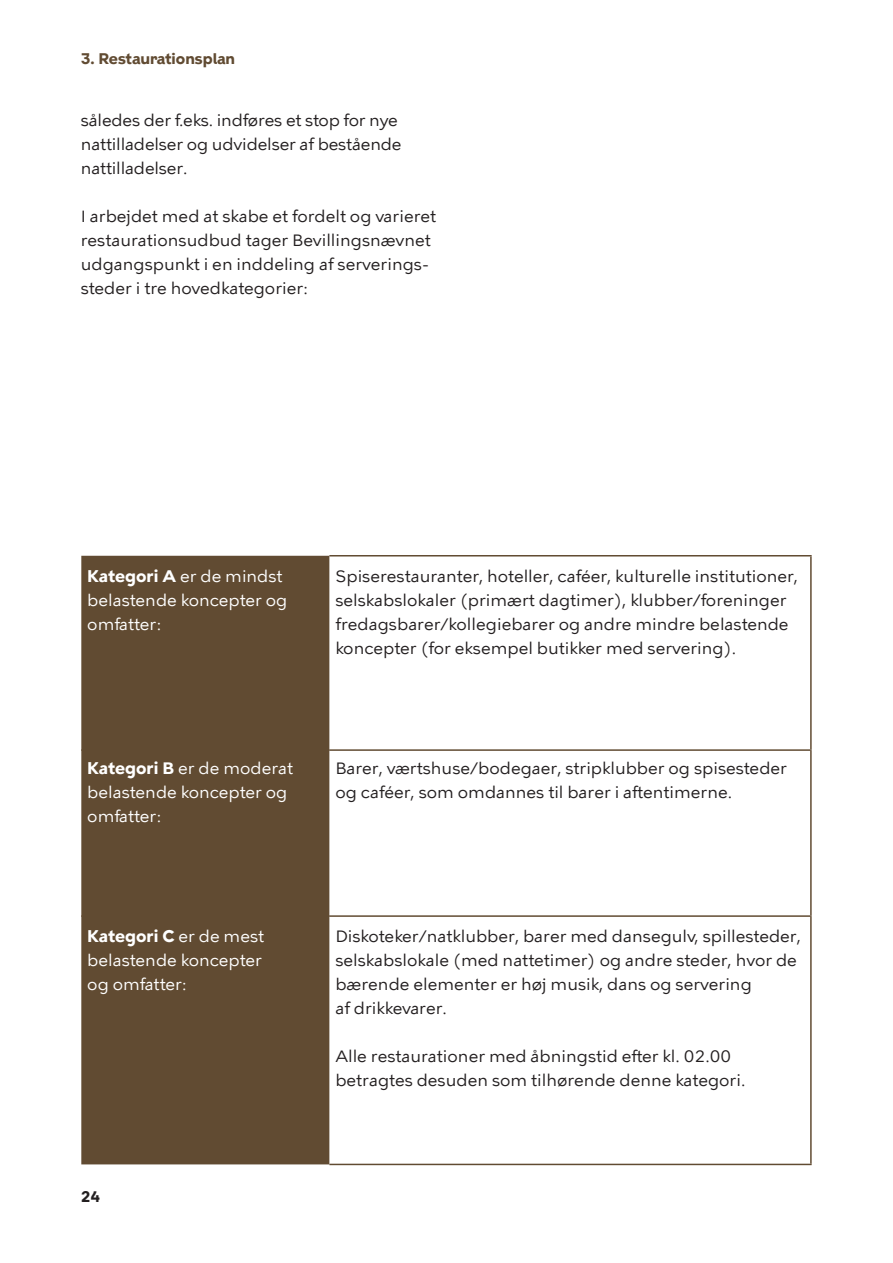
<style>
.page{position:relative;width:893px;height:1263px;background:#fff}
.page>*{position:absolute;margin:0;border:0;box-sizing:border-box;transform-origin:0 0}
.dash{font:16.5px/24px "KBH Tekst";color:#231f20}
.Punkt{font:16.5px/24px "KBH Tekst";color:#fff}
.t1{font:700 15px "KBH";color:#614b32}
.t2{font:700 15px "KBH";color:#231f20}
.s1{font-weight:700}
</style>
<div class="page">
<div style="left:81px;top:556px;width:248px;height:608px;background:#614b32"></div>
<hr style="left:329px;top:555px;width:483px;height:1px;background:#614b32">
<hr style="left:810px;top:556px;width:2px;height:193px;background:#614b32">
<hr style="left:81px;top:749px;width:248px;height:2px;background:#614b32">
<hr style="left:329px;top:749px;width:483px;height:2px;background:#614b32">
<hr style="left:810px;top:751px;width:2px;height:164px;background:#614b32">
<hr style="left:81px;top:915px;width:248px;height:2px;background:#614b32">
<hr style="left:329px;top:915px;width:483px;height:2px;background:#614b32">
<hr style="left:810px;top:917px;width:2px;height:247px;background:#614b32">
<hr style="left:329px;top:1164px;width:483px;height:1px;background:#614b32">
<p class="t1" style="left:81px;top:49px;width:156px">3. Restaurationsplan</p>
<p class="dash" style="left:81px;top:108px;width:322px">således der f.eks. indføres et stop for nye nattilladelser og udvidelser af bestående nattilladelser.</p>
<p class="dash" style="left:81px;top:204px;width:357px">I arbejdet med at skabe et fordelt og varieret restaurationsudbud tager Bevillingsnævnet udgangspunkt i en inddeling af serverings&shy;steder i tre hovedkategorier:</p>
<p class="Punkt" style="left:87px;top:564px;width:202px"><span class="s1">Kategori A</span> er de mindst belastende koncepter og omfatter:</p>
<p class="dash" style="left:335px;top:564px;width:464px">Spiserestauranter, hoteller, caféer, kulturelle institutioner, selskabslokaler (primært dagtimer), klubber/foreninger fredagsbarer/kollegiebarer og andre mindre belastende koncepter (for eksempel butikker med servering).</p>
<p class="Punkt" style="left:87px;top:756px;width:207px"><span class="s1">Kategori B</span> er de moderat belastende koncepter og omfatter:</p>
<p class="dash" style="left:335px;top:756px;width:453px">Barer, værtshuse/bodegaer, stripklubber og spisesteder og caféer, som omdannes til barer i aftentimerne.</p>
<p class="Punkt" style="left:87px;top:924px;width:178px"><span class="s1">Kategori C</span> er de mest belastende koncepter og omfatter:</p>
<p class="dash" style="left:335px;top:924px;width:467px">Diskoteker/natklubber, barer med dansegulv, spillesteder, selskabslokale (med nattetimer) og andre steder, hvor de bærende elementer er høj musik, dans og servering<br>af drikkevarer.</p>
<p class="dash" style="left:335px;top:1044px;width:411px">Alle restaurationer med åbningstid efter kl. 02.00 betragtes desuden som tilhørende denne kategori.</p>
<p class="t2" style="left:81px;top:1187px;width:21px">24</p>
</div>
